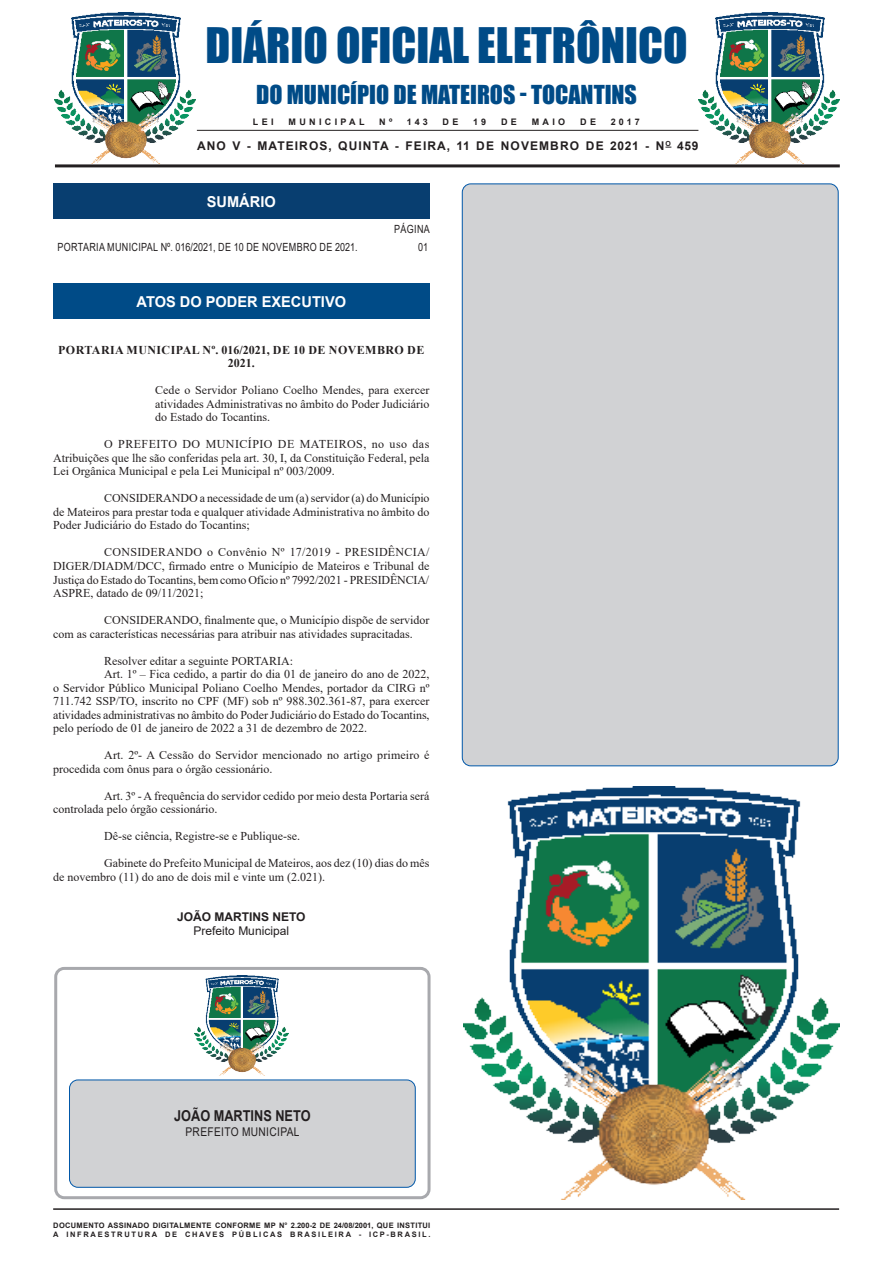
<style>
.page{position:relative;width:893px;height:1263px;background:#fff}
.page>*{position:absolute;margin:0;border:0;box-sizing:border-box;transform-origin:0 0}
.t1{font:45px "Impact";color:#004b87}
.t2{font:24px "Impact";color:#004b87}
.Chancela{font:700 15px "Arial";color:#fff}
.t3{font:700 15px "Arial";color:#231f20;scale:.85 1}
.CORPO_DE_TEXTO{font:12px/13.5px "Times New Roman";color:#231f20;text-align:justify}
.EMENTA{font:12px/13.5px "Times New Roman";color:#231f20;text-align:justify}
.NOME{font:700 12px "Arial";letter-spacing:.09em;color:#231f20}
.TITULOS{font:700 12px/13.5px "Times New Roman";letter-spacing:.035em;color:#231f20;text-align:center}
.CARGO{font:12px "Arial";letter-spacing:.035em;color:#231f20;scale:.85 1}
.CARGO-2{font:12px "Arial";color:#231f20}
.NOME-2{font:700 12px "Arial";color:#231f20}
.Sumario{font:11.25px "Arial";letter-spacing:.035em;color:#231f20;scale:.8 1}
.t4{font:700 9px "Arial";letter-spacing:.37em;color:#231f20}
.t5{font:700 7.5px "Arial";letter-spacing:.04em;color:#231f20}
.t6{font:700 7.5px "Arial";letter-spacing:.225em;color:#231f20}
</style>
<div class="page">
<hr style="left:53px;top:1208px;width:786px;height:2px;background:#231f20">
<hr style="left:55px;top:164px;width:785px;height:3px;background:#231f20">
<hr style="left:197px;top:130px;width:501px;height:1px;background:#231f20">
<div style="left:53px;top:184px;width:376px;height:35px;background:#083e70"></div>
<div style="left:54px;top:967px;width:377px;height:232px;border:3px solid #a8a9ad;border-radius:9px"></div>
<div style="left:69px;top:1080px;width:346px;height:107px;background:#d1d2d4;border-radius:9px"></div>
<div style="left:69px;top:1080px;width:346px;height:107px;border:1px solid #0057a8;border-radius:9px"></div>
<img style="left:698px;top:13px;width:142px;height:150px">
<img style="left:54px;top:13px;width:142px;height:150px">
<img style="left:194px;top:976px;width:94px;height:99px">
<div style="left:53px;top:283px;width:376px;height:36px;background:#004b87"></div>
<div style="left:462px;top:184px;width:376px;height:582px;background:#d1d2d4;border-radius:9px"></div>
<img style="left:463px;top:786px;width:376px;height:413px">
<p class="t1" style="left:206px;top:10px;width:483px">DIÁRIO OFICIAL ELETRÔNICO</p>
<p class="t2" style="left:256px;top:76px;width:382px">DO MUNICÍPIO DE MATEIROS - TOCANTINS</p>
<p class="t4" style="left:253px;top:115px;width:22px">LEI</p>
<p class="t4" style="left:289px;top:115px;width:78px">MUNICIPAL</p>
<p class="t4" style="left:379px;top:115px;width:14px">N º</p>
<p class="t4" style="left:407px;top:115px;width:23px">143</p>
<p class="t4" style="left:443px;top:115px;width:17px">D E</p>
<p class="t4" style="left:473px;top:115px;width:15px">1 9</p>
<p class="t4" style="left:501px;top:115px;width:17px">D E</p>
<p class="t4" style="left:532px;top:115px;width:35px">MAIO</p>
<p class="t4" style="left:580px;top:115px;width:17px">D E</p>
<p class="t4" style="left:611px;top:115px;width:31px">2017</p>
<p class="NOME" style="left:197px;top:138px;width:503px">ANO V - MATEIROS, QUINTA - FEIRA, 11 DE NOVEMBRO DE 2021 - N<sup>O</sup> 459</p>
<p class="Chancela" style="left:207px;top:191px;width:70px">SUMÁRIO</p>
<p class="Sumario" style="left:394px;top:221px;width:46px">PÁGINA</p>
<p class="Sumario" style="left:58px;top:240px;width:376px">PORTARIA MUNICIPAL Nº. 016/2021, DE 10 DE NOVEMBRO DE 2021.</p>
<p class="Sumario" style="left:418px;top:240px;width:14px">01</p>
<p class="Chancela" style="left:137px;top:291px;width:211px">ATOS DO PODER EXECUTIVO</p>
<p class="TITULOS" style="left:58px;top:343px;width:368px">PORTARIA MUNICIPAL Nº. 016/2021, DE 10 DE NOVEMBRO DE<br>2021.</p>
<p class="EMENTA" style="left:155px;top:383px;width:276px">Cede o Servidor Poliano Coelho Mendes, para exercer atividades Administrativas no âmbito do Poder Judiciário do Estado do Tocantins.</p>
<p class="CORPO_DE_TEXTO" style="left:53px;top:437px;width:378px;text-indent:51px">O PREFEITO DO MUNICÍPIO DE MATEIROS, no uso das Atribuições que lhe são conferidas pela art. 30, I, da Constituição Federal, pela Lei Orgânica Municipal e pela Lei Municipal nº 003/2009.</p>
<p class="CORPO_DE_TEXTO" style="left:53px;top:491px;width:378px;text-indent:51px">CONSIDERANDO a necessidade de um (a) servidor (a) do Município de Mateiros para prestar toda e qualquer atividade Administrativa no âmbito do Poder Judiciário do Estado do Tocantins;</p>
<p class="CORPO_DE_TEXTO" style="left:53px;top:545px;width:378px;text-indent:51px">CONSIDERANDO o Convênio Nº 17/2019 - PRESIDÊNCIA/ DIGER/DIADM/DCC, firmado entre o Município de Mateiros e Tribunal de Justiça do Estado do Tocantins, bem como Ofício nº 7992/2021 - PRESIDÊNCIA/ ASPRE, datado de 09/11/2021;</p>
<p class="CORPO_DE_TEXTO" style="left:53px;top:613px;width:378px;text-indent:51px">CONSIDERANDO, finalmente que, o Município dispõe de servidor com as características necessárias para atribuir nas atividades supracitadas.</p>
<p class="CORPO_DE_TEXTO" style="left:104px;top:653px;width:190px">Resolver editar a seguinte PORTARIA:</p>
<p class="CORPO_DE_TEXTO" style="left:53px;top:667px;width:378px;text-indent:51px">Art. 1º – Fica cedido, a partir do dia 01 de janeiro do ano de 2022, o Servidor Público Municipal Poliano Coelho Mendes, portador da CIRG nº 711.742 SSP/TO, inscrito no CPF (MF) sob nº 988.302.361-87, para exercer atividades administrativas no âmbito do Poder Judiciário do Estado do Tocantins, pelo período de 01 de janeiro de 2022 a 31 de dezembro de 2022.</p>
<p class="CORPO_DE_TEXTO" style="left:53px;top:748px;width:378px;text-indent:51px">Art. 2º- A Cessão do Servidor mencionado no artigo primeiro é procedida com ônus para o órgão cessionário.</p>
<p class="CORPO_DE_TEXTO" style="left:53px;top:788px;width:378px;text-indent:51px">Art. 3º - A frequência do servidor cedido por meio desta Portaria será controlada pelo órgão cessionário.</p>
<p class="CORPO_DE_TEXTO" style="left:104px;top:829px;width:197px">Dê-se ciência, Registre-se e Publique-se.</p>
<p class="CORPO_DE_TEXTO" style="left:53px;top:856px;width:378px;text-indent:51px">Gabinete do Prefeito Municipal de Mateiros, aos dez (10) dias do mês de novembro (11) do ano de dois mil e vinte um (2.021).</p>
<p class="NOME-2" style="left:177px;top:908px;width:130px">JOÃO MARTINS NETO</p>
<p class="CARGO-2" style="left:194px;top:922px;width:97px">Prefeito Municipal</p>
<p class="t3" style="left:174px;top:1105px;width:162px">JOÃO MARTINS NETO</p>
<p class="CARGO" style="left:185px;top:1123px;width:136px">PREFEITO MUNICIPAL</p>
<p class="t5" style="left:53px;top:1220px;width:379px">DOCUMENTO ASSINADO DIGITALMENTE CONFORME MP N° 2.200-2 DE 24/08/2001, QUE INSTITUI</p>
<p class="t6" style="left:53px;top:1229px;width:379px">A INFRAESTRUTURA DE CHAVES PÚBLICAS BRASILEIRA - ICP-BRASIL.</p>
</div>
